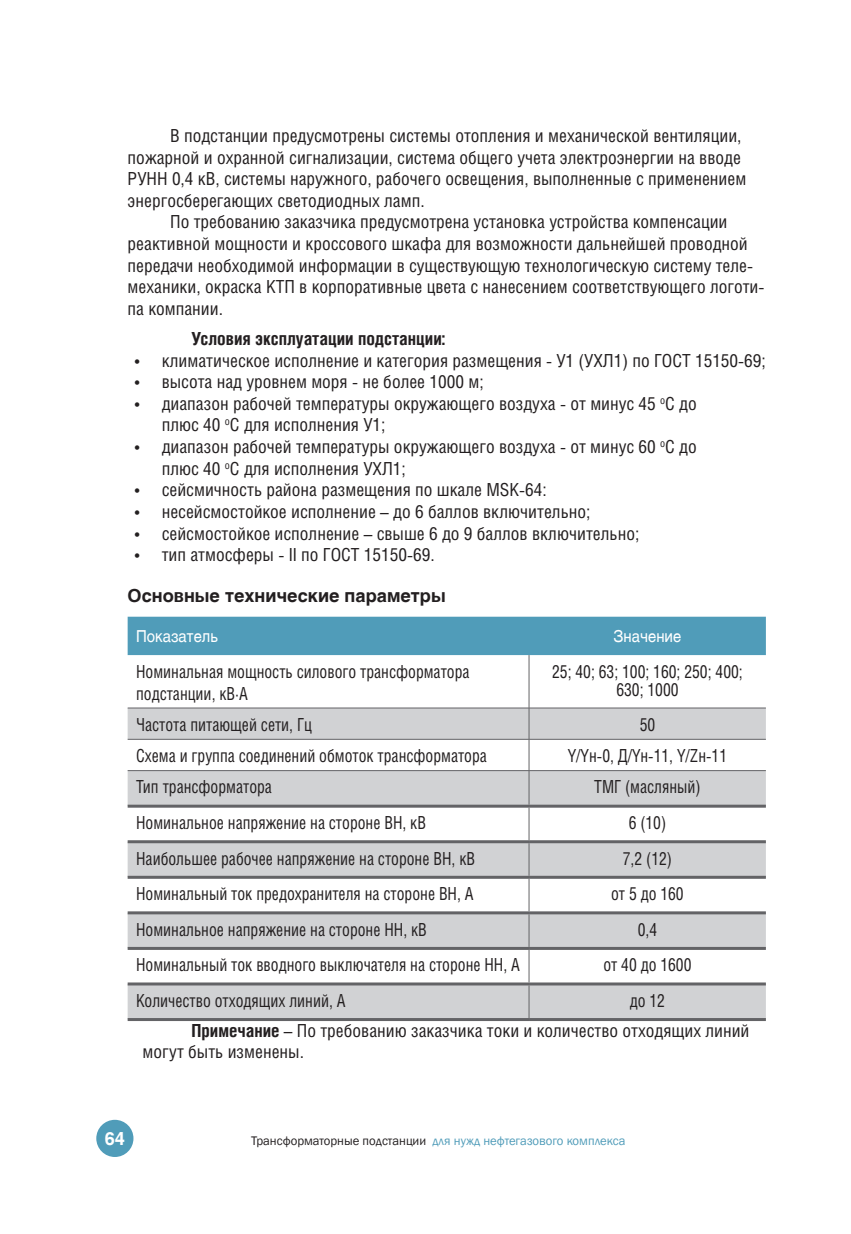
<style>
.page{position:relative;width:851px;height:1234px;background:#fff}
.page>*{position:absolute;margin:0;border:0;box-sizing:border-box;transform-origin:0 0}
.t1{font:18px/21.6px "Helios Cond";color:#231f20}
.t2{font:18px/21.6px "Helios Cond";color:#231f20;scale:.9 1}
.t3{font:700 18px "Helios Cond";color:#231f20}
.t4{font:700 18px "Helios";color:#231f20}
.t5{font:700 18px "Helios";color:#fff}
.t6{font:16.5px "Helios";color:#fff;scale:.9 1}
.t7{font:12.75px "Franklin Gothic";color:#509cb9}
.s1{font-weight:700}
.s2{color:#231f20}
</style>
<div class="page">
<div style="left:96px;top:1119px;width:37px;height:37px;background:#509cb9;border-radius:50%"></div>
<div style="left:128px;top:616px;width:637px;height:39px;background:#509cb9"></div>
<svg style="left:128px;top:708px;width:637px;height:309px;fill:#d1d2d4"></svg>
<hr style="left:128px;top:707px;width:401px;height:1px;background:#636366">
<hr style="left:528px;top:708px;width:1px;height:31px;background:#636366">
<hr style="left:128px;top:739px;width:401px;height:1px;background:#636366">
<hr style="left:529px;top:739px;width:236px;height:1px;background:#636366">
<hr style="left:528px;top:739px;width:1px;height:31px;background:#636366">
<hr style="left:128px;top:770px;width:401px;height:1px;background:#636366">
<hr style="left:128px;top:804px;width:401px;height:3px;background:#636366">
<hr style="left:128px;top:840px;width:401px;height:3px;background:#636366">
<hr style="left:128px;top:875px;width:401px;height:3px;background:#636366">
<hr style="left:128px;top:911px;width:401px;height:3px;background:#636366">
<hr style="left:128px;top:946px;width:401px;height:3px;background:#636366">
<hr style="left:128px;top:982px;width:401px;height:3px;background:#636366">
<hr style="left:128px;top:1017px;width:401px;height:3px;background:#636366">
<hr style="left:528px;top:655px;width:1px;height:52px;background:#636366">
<hr style="left:529px;top:707px;width:236px;height:1px;background:#636366">
<hr style="left:529px;top:770px;width:236px;height:1px;background:#636366">
<hr style="left:528px;top:770px;width:1px;height:34px;background:#636366">
<hr style="left:528px;top:807px;width:1px;height:33px;background:#636366">
<hr style="left:528px;top:843px;width:1px;height:32px;background:#636366">
<hr style="left:528px;top:878px;width:1px;height:33px;background:#636366">
<hr style="left:528px;top:914px;width:1px;height:32px;background:#636366">
<hr style="left:528px;top:949px;width:1px;height:33px;background:#636366">
<hr style="left:528px;top:985px;width:1px;height:32px;background:#636366">
<hr style="left:529px;top:804px;width:236px;height:3px;background:#636366">
<hr style="left:529px;top:840px;width:236px;height:3px;background:#636366">
<hr style="left:529px;top:875px;width:236px;height:3px;background:#636366">
<hr style="left:529px;top:911px;width:236px;height:3px;background:#636366">
<hr style="left:529px;top:946px;width:236px;height:3px;background:#636366">
<hr style="left:529px;top:982px;width:236px;height:3px;background:#636366">
<hr style="left:529px;top:1017px;width:236px;height:3px;background:#636366">
<p class="t1" style="left:128px;top:124px;width:620px;text-indent:43px">В подстанции предусмотрены системы отопления и механической вентиляции, пожарной и охранной сигнализации, система общего учета электроэнергии на вводе РУНН 0,4 кВ, системы наружного, рабочего освещения, выполненные с применением энергосберегающих светодиодных ламп.</p>
<p class="t1" style="left:128px;top:211px;width:638px;text-indent:43px">По требованию заказчика предусмотрена установка устройства компенсации реактивной мощности и кроссового шкафа для возможности дальнейшей проводной передачи необходимой информации в существующую технологическую систему теле&shy;механики, окраска КТП в корпоративные цвета с нанесением соответствующего логоти&shy;па компании.</p>
<p class="t3" style="left:191px;top:328px;width:255px">Условия эксплуатации подстанции:</p>
<p class="t1" style="left:135px;top:349px;width:632px">• климатическое исполнение и категория размещения - У1 (УХЛ1) по ГОСТ 15150-69;</p>
<p class="t1" style="left:135px;top:370px;width:350px">• высота над уровнем моря - не более 1000 м;</p>
<p class="t1" style="left:162px;top:392px;width:536px;text-indent:-27px">• диапазон рабочей температуры окружающего воздуха - от минус 45 <sup>о</sup>С до плюс 40 <sup>о</sup>С для исполнения У1;</p>
<p class="t1" style="left:162px;top:435px;width:536px;text-indent:-27px">• диапазон рабочей температуры окружающего воздуха - от минус 60 <sup>о</sup>С до плюс 40 <sup>о</sup>С для исполнения УХЛ1;</p>
<p class="t1" style="left:135px;top:478px;width:413px">• сейсмичность района размещения по шкале MSK-64:</p>
<p class="t1" style="left:135px;top:500px;width:457px">• несейсмостойкое исполнение – до 6 баллов включительно;</p>
<p class="t1" style="left:135px;top:522px;width:506px">• сейсмостойкое исполнение – свыше 6 до 9 баллов включительно;</p>
<p class="t1" style="left:135px;top:543px;width:301px">• тип атмосферы - II по ГОСТ 15150-69.</p>
<p class="t4" style="left:128px;top:585px;width:319px">Основные технические параметры</p>
<p class="t6" style="left:136px;top:626px;width:91px">Показатель</p>
<p class="t6" style="left:613px;top:626px;width:77px">Значение</p>
<p class="t2" style="left:136px;top:660px;width:372px">Номинальная мощность силового трансформатора подстанции, кВ·А</p>
<p class="t2" style="left:552px;top:662px;width:213px;line-height:18px;text-align:center">25; 40; 63; 100; 160; 250; 400;<br>630; 1000</p>
<p class="t2" style="left:136px;top:713px;width:197px">Частота питающей сети, Гц</p>
<p class="t2" style="left:639px;top:713px;width:19px">50</p>
<p class="t2" style="left:136px;top:744px;width:391px">Схема и группа соединений обмоток трансформатора</p>
<p class="t2" style="left:567px;top:744px;width:178px">Y/Yн-0, Д/Yн-11, Y/Zн-11</p>
<p class="t2" style="left:136px;top:775px;width:152px">Тип трансформатора</p>
<p class="t2" style="left:594px;top:775px;width:120px">ТМГ (масляный)</p>
<p class="t2" style="left:136px;top:811px;width:323px">Номинальное напряжение на стороне ВН, кВ</p>
<p class="t2" style="left:628px;top:811px;width:43px">6 (10)</p>
<p class="t2" style="left:136px;top:846px;width:378px">Наибольшее рабочее напряжение на стороне ВН, кВ</p>
<p class="t2" style="left:622px;top:846px;width:56px">7,2 (12)</p>
<p class="t2" style="left:136px;top:882px;width:376px">Номинальный ток предохранителя на стороне ВН, А</p>
<p class="t2" style="left:611px;top:882px;width:82px">от 5 до 160</p>
<p class="t2" style="left:136px;top:917px;width:324px">Номинальное напряжение на стороне НН, кВ</p>
<p class="t2" style="left:637px;top:917px;width:23px">0,4</p>
<p class="t2" style="left:136px;top:953px;width:428px">Номинальный ток вводного выключателя на стороне НН, А</p>
<p class="t2" style="left:603px;top:953px;width:99px">от 40 до 1600</p>
<p class="t2" style="left:136px;top:988px;width:234px">Количество отходящих линий, А</p>
<p class="t2" style="left:191px;top:984px;width:621px;line-height:29.8px;text-indent:438px">до 12<br><span class="s1">Примечание</span> – По требованию заказчика токи и количество отходящих линий</p>
<p class="t1" style="left:143px;top:1040px;width:163px">могут быть изменены.</p>
<p class="t5" style="left:105px;top:1127px;width:22px">64</p>
<p class="t7" style="left:251px;top:1132px;width:376px"><span class="s2">Трансформаторные подстанции</span> для нужд нефтегазового комплекса</p>
</div>
